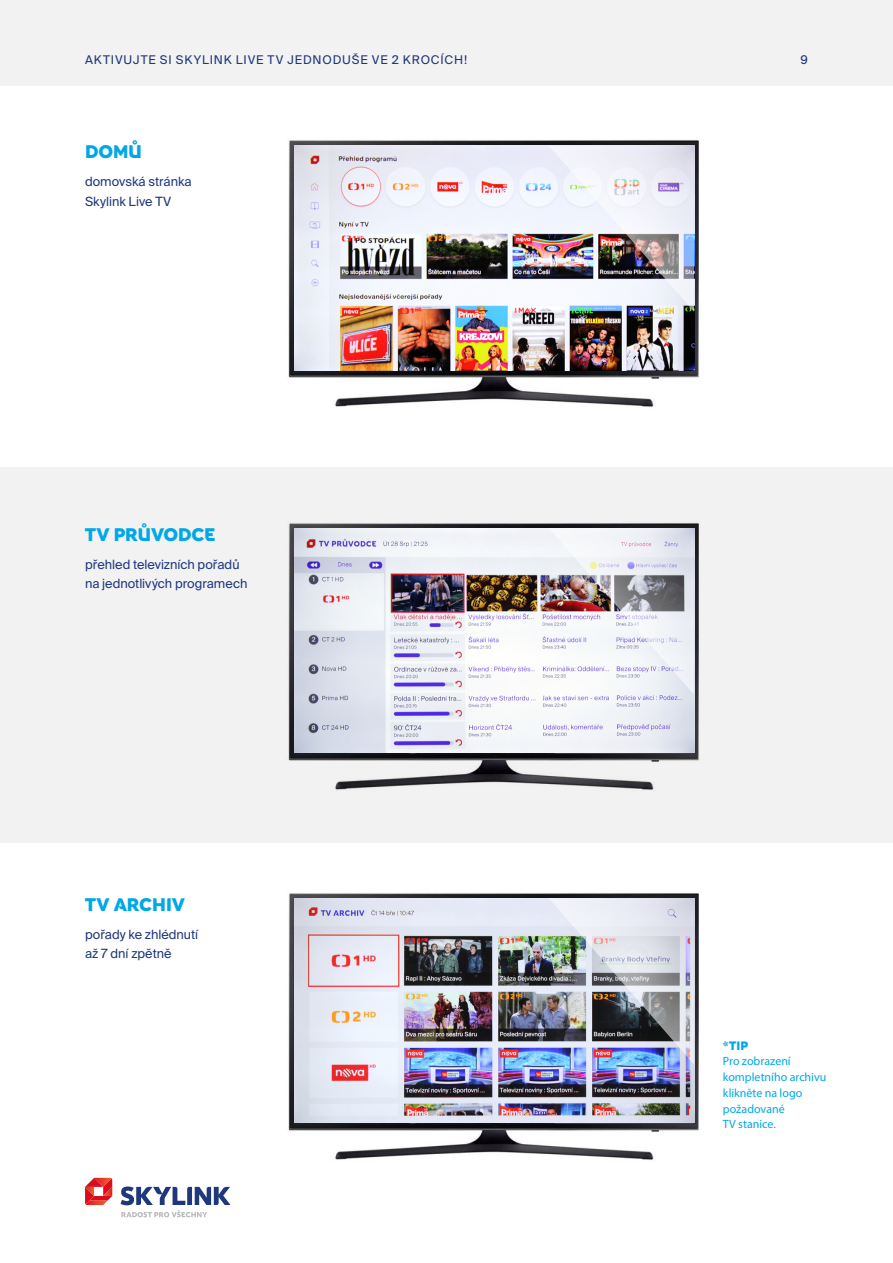
<style>
.page{position:relative;width:893px;height:1263px;background:#fff}
.page>*{position:absolute;margin:0;border:0;box-sizing:border-box;transform-origin:0 0}
.t1{font:18px "M7 Sans";letter-spacing:-.005em;color:#00a8e7}
.t2{font:12.75px/19.5px "Suisse Intl";color:#1f377d}
.t3{font:12px/15.8px "Myriad Pro";color:#00a8e7}
.t4{font:12px "Suisse Intl";letter-spacing:.07em;color:#1f377d}
.t5{font:12px "M7 Sans";color:#00a8e7}
</style>
<div class="page">
<div style="left:0;top:0;width:893px;height:85px;background:#f2f2f2"></div>
<svg style="left:85px;top:1178px;width:27px;height:27px"></svg>
<svg style="left:121px;top:1186px;width:109px;height:31px"></svg>
<div style="left:0;top:467px;width:893px;height:376px;background:#f2f2f2"></div>
<img style="left:288px;top:140px;width:411px;height:267px">
<img style="left:294px;top:146px;width:400px;height:224px">
<img style="left:549px;top:146px;width:145px;height:166px">
<img style="left:288px;top:523px;width:411px;height:267px">
<img style="left:294px;top:528px;width:400px;height:225px">
<svg style="left:549px;top:528px;width:145px;height:166px"></svg>
<img style="left:288px;top:893px;width:411px;height:267px">
<img style="left:294px;top:898px;width:400px;height:225px">
<img style="left:549px;top:898px;width:145px;height:166px">
<p class="t4" style="left:85px;top:53px;width:384px">AKTIVUJTE SI SKYLINK LIVE TV JEDNODUŠE VE 2 KROCÍCH!</p>
<p class="t4" style="left:800px;top:53px;width:9px">9</p>
<h1 class="t1" style="left:85px;top:138px;width:58px">DOMŮ</h1>
<p class="t2" style="left:85px;top:172px;width:108px">domovská stránka<br>Skylink Live TV</p>
<h1 class="t1" style="left:85px;top:521px;width:132px">TV PRŮVODCE</h1>
<p class="t2" style="left:85px;top:555px;width:164px">přehled televizních pořadů na jednotlivých programech</p>
<h1 class="t1" style="left:85px;top:891px;width:101px">TV ARCHIV</h1>
<p class="t2" style="left:85px;top:924px;width:115px">pořady ke zhlédnutí až 7 dní zpětně</p>
<p class="t5" style="left:723px;top:1036px;width:27px">*TIP</p>
<p class="t3" style="left:723px;top:1053px;width:105px">Pro zobrazení kompletního archivu klikněte na logo požadované<br>TV stanice.</p>
</div>
